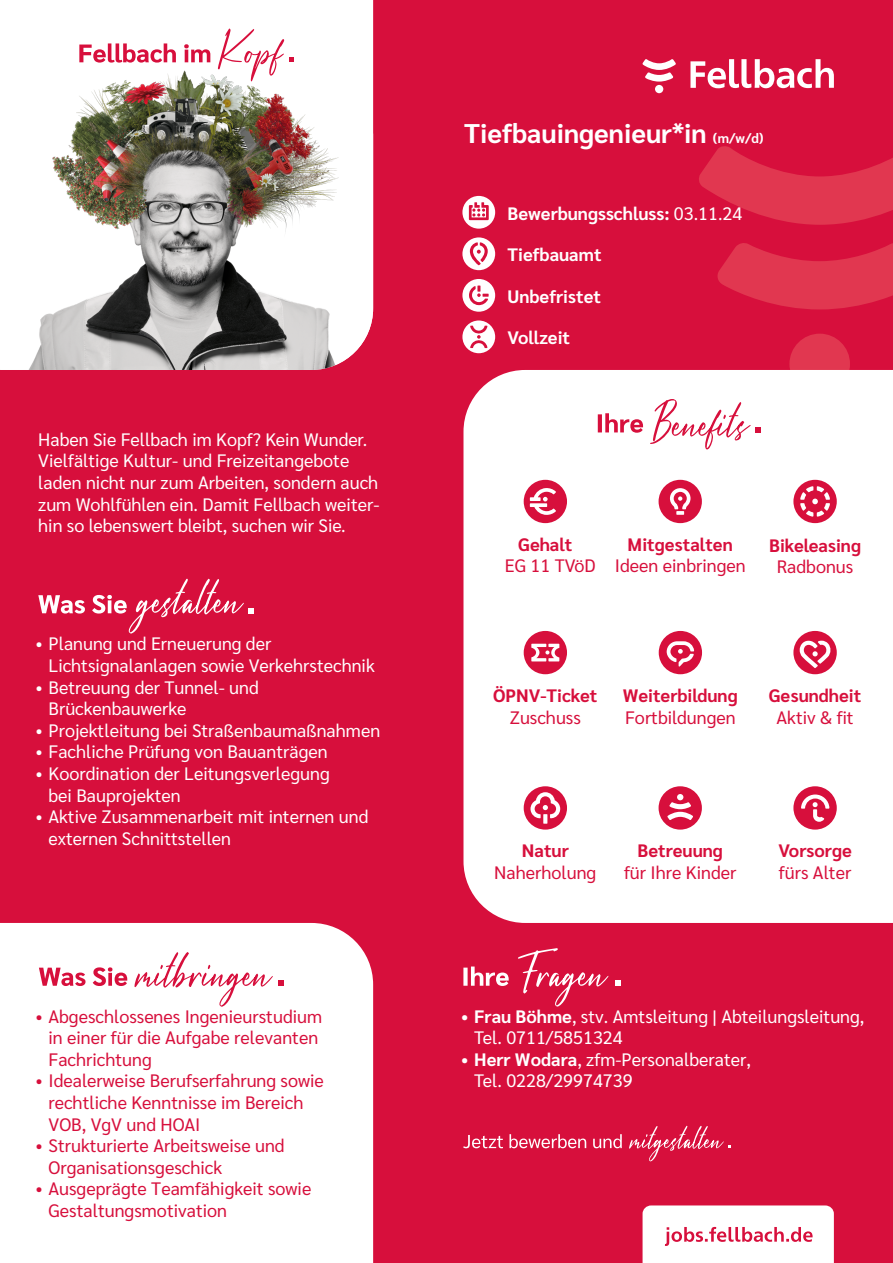
<style>
.page{position:relative;width:893px;height:1263px;background:#d70f3c}
.page>*{position:absolute;margin:0;border:0;box-sizing:border-box;transform-origin:0 0}
.t1{font:700 27px "Sarabun";color:#fff}
.t2{font:18px/21.6px "Sarabun";color:#fff}
.t3{font:18px/21.6px "Sarabun";color:#d70f3c}
.t4{font:700 18px "Sarabun";color:#d70f3c}
.t5{font:700 18px "Sarabun";color:#fff}
.s1{font-size:13.5px}
.s2{font-weight:400}
.s3{font-weight:700}
</style>
<div class="page">
<div style="left:789px;top:334px;width:61px;height:60px;background:#e13750;border-radius:50%"></div>
<svg style="left:717px;top:243px;width:176px;height:66px"></svg>
<svg style="left:699px;top:146px;width:194px;height:79px"></svg>
<div style="left:463px;top:370px;width:430px;height:553px;background:#fff"></div>
<div style="left:0;top:0;width:373px;height:370px;background:#fff"></div>
<div style="left:0;top:923px;width:373px;height:340px;background:#fff"></div>
<svg style="left:643px;top:1205px;width:191px;height:58px;background:#fbeaee"></svg>
<div style="left:793px;top:631px;width:44px;height:43px;background:#d70f3c;border-radius:50%"></div>
<svg style="left:800px;top:640px;width:31px;height:28px"></svg>
<div style="left:524px;top:480px;width:43px;height:43px;background:#d70f3c;border-radius:50%"></div>
<svg style="left:530px;top:488px;width:26px;height:27px"></svg>
<div style="left:659px;top:480px;width:43px;height:43px;background:#d70f3c;border-radius:50%"></div>
<svg style="left:670px;top:488px;width:20px;height:27px"></svg>
<div style="left:659px;top:631px;width:43px;height:43px;background:#d70f3c;border-radius:50%"></div>
<svg style="left:667px;top:641px;width:27px;height:26px"></svg>
<div style="left:524px;top:631px;width:43px;height:43px;background:#d70f3c;border-radius:50%"></div>
<svg style="left:531px;top:644px;width:28px;height:17px"></svg>
<div style="left:793px;top:786px;width:44px;height:44px;background:#d70f3c;border-radius:50%"></div>
<svg style="left:801px;top:794px;width:28px;height:28px"></svg>
<div style="left:793px;top:480px;width:44px;height:43px;background:#d70f3c;border-radius:50%"></div>
<svg style="left:800px;top:486px;width:30px;height:31px"></svg>
<div style="left:659px;top:786px;width:43px;height:44px;background:#d70f3c;border-radius:50%"></div>
<svg style="left:667px;top:794px;width:26px;height:26px"></svg>
<div style="left:524px;top:786px;width:43px;height:44px;background:#d70f3c;border-radius:50%"></div>
<svg style="left:543px;top:814px;width:4px;height:10px"></svg>
<svg style="left:530px;top:792px;width:30px;height:26px"></svg>
<img style="left:1px;top:134px;width:372px;height:236px">
<img style="left:34px;top:54px;width:307px;height:194px">
<svg style="left:462px;top:196px;width:33px;height:33px"></svg>
<svg style="left:469px;top:202px;width:20px;height:18px"></svg>
<div style="left:462px;top:320px;width:33px;height:33px;background:#fff;border-radius:50%"></div>
<svg style="left:470px;top:326px;width:17px;height:22px"></svg>
<div style="left:462px;top:279px;width:33px;height:33px;background:#fff;border-radius:50%"></div>
<svg style="left:469px;top:286px;width:20px;height:19px"></svg>
<div style="left:462px;top:237px;width:33px;height:33px;background:#fff;border-radius:50%"></div>
<svg style="left:470px;top:242px;width:18px;height:23px"></svg>
<svg style="left:79px;top:43px;width:131px;height:20px"></svg>
<svg style="left:218px;top:28px;width:76px;height:53px;background:#f9dee4"></svg>
<svg style="left:598px;top:413px;width:45px;height:20px"></svg>
<svg style="left:650px;top:399px;width:111px;height:51px;background:#f9dbe2"></svg>
<svg style="left:615px;top:980px;width:5px;height:6px"></svg>
<svg style="left:518px;top:948px;width:91px;height:58px"></svg>
<svg style="left:463px;top:966px;width:46px;height:20px"></svg>
<svg style="left:463px;top:1125px;width:267px;height:36px"></svg>
<svg style="left:134px;top:951px;width:149px;height:56px;background:#fae4e9"></svg>
<svg style="left:39px;top:967px;width:88px;height:19px"></svg>
<svg style="left:38px;top:578px;width:215px;height:55px"></svg>
<svg style="left:690px;top:59px;width:144px;height:29px"></svg>
<div style="left:655px;top:85px;width:8px;height:8px;background:#fff;border-radius:50%"></div>
<svg style="left:642px;top:59px;width:34px;height:23px"></svg>
<p class="t2" style="left:38px;top:429px;width:343px">Haben Sie Fellbach im Kopf? Kein Wunder.<br>Vielfältige Kultur- und Freizeitangebote laden nicht nur zum Arbeiten, sondern auch zum Wohlfühlen ein. Damit Fellbach weiter&shy;hin so lebenswert bleibt, suchen wir Sie.</p>
<p class="t2" style="left:48px;top:633px;width:328px;text-indent:-13px">• Planung und Erneuerung der<br>Lichtsignalanlagen sowie Verkehrstechnik</p>
<p class="t2" style="left:48px;top:676px;width:212px;text-indent:-13px">• Betreuung der Tunnel- und<br>Brückenbauwerke</p>
<p class="t2" style="left:36px;top:720px;width:346px">• Projektleitung bei Straßenbaumaßnahmen</p>
<p class="t2" style="left:36px;top:741px;width:293px">• Fachliche Prüfung von Bauanträgen</p>
<p class="t2" style="left:48px;top:763px;width:283px;text-indent:-13px">• Koordination der Leitungsverlegung bei Bauprojekten</p>
<p class="t2" style="left:48px;top:806px;width:321px;text-indent:-13px">• Aktive Zusammenarbeit mit internen und externen Schnittstellen</p>
<p class="t3" style="left:48px;top:1005px;width:275px;text-indent:-13px">• Abgeschlossenes Ingenieurstudium in einer für die Aufgabe relevanten<br>Fachrichtung</p>
<p class="t3" style="left:48px;top:1070px;width:277px;text-indent:-13px">• Idealerweise Berufserfahrung sowie rechtliche Kenntnisse im Bereich<br>VOB, VgV und HOAI</p>
<p class="t3" style="left:48px;top:1135px;width:238px;text-indent:-13px">• Strukturierte Arbeitsweise und<br>Organisationsgeschick</p>
<p class="t3" style="left:48px;top:1178px;width:264px;text-indent:-13px">• Ausgeprägte Teamfähigkeit sowie<br>Gestaltungsmotivation</p>
<h1 class="t1" style="left:464px;top:118px;width:301px">Tiefbauingenieur*in <span class="s1">(m/w/d)</span></h1>
<p class="t5" style="left:507px;top:203px;width:236px">Bewerbungsschluss: <span class="s2">03.11.24</span></p>
<p class="t5" style="left:507px;top:244px;width:96px">Tiefbauamt</p>
<p class="t5" style="left:507px;top:286px;width:95px">Unbefristet</p>
<p class="t5" style="left:507px;top:328px;width:64px">Vollzeit</p>
<p class="t4" style="left:518px;top:534px;width:56px">Gehalt</p>
<p class="t3" style="left:505px;top:555px;width:92px">EG 11 TVöD</p>
<p class="t4" style="left:628px;top:534px;width:107px">Mitgestalten</p>
<p class="t3" style="left:615px;top:555px;width:132px">Ideen einbringen</p>
<p class="t4" style="left:769px;top:535px;width:93px">Bikeleasing</p>
<p class="t3" style="left:777px;top:556px;width:78px">Radbonus</p>
<p class="t4" style="left:493px;top:685px;width:106px">ÖPNV-Ticket</p>
<p class="t3" style="left:510px;top:707px;width:73px">Zuschuss</p>
<p class="t4" style="left:623px;top:685px;width:116px">Weiterbildung</p>
<p class="t3" style="left:625px;top:707px;width:112px">Fortbildungen</p>
<p class="t4" style="left:769px;top:685px;width:94px">Gesundheit</p>
<p class="t3" style="left:777px;top:707px;width:79px">Aktiv &amp; fit</p>
<p class="t4" style="left:522px;top:841px;width:48px">Natur</p>
<p class="t3" style="left:494px;top:862px;width:104px">Naherholung</p>
<p class="t4" style="left:637px;top:841px;width:87px">Betreuung</p>
<p class="t3" style="left:624px;top:862px;width:114px">für Ihre Kinder</p>
<p class="t4" style="left:778px;top:841px;width:75px">Vorsorge</p>
<p class="t3" style="left:779px;top:862px;width:74px">fürs Alter</p>
<p class="t2" style="left:474px;top:1006px;width:392px;text-indent:-13px"><span class="s3">• Frau Böhme</span>, stv. Amtsleitung | Abteilungsleitung,<br>Tel. 0711/5851324</p>
<p class="t2" style="left:474px;top:1049px;width:278px;text-indent:-13px"><span class="s3">• Herr Wodara</span>, zfm-Personalberater,<br>Tel. 0228/29974739</p>
</div>
